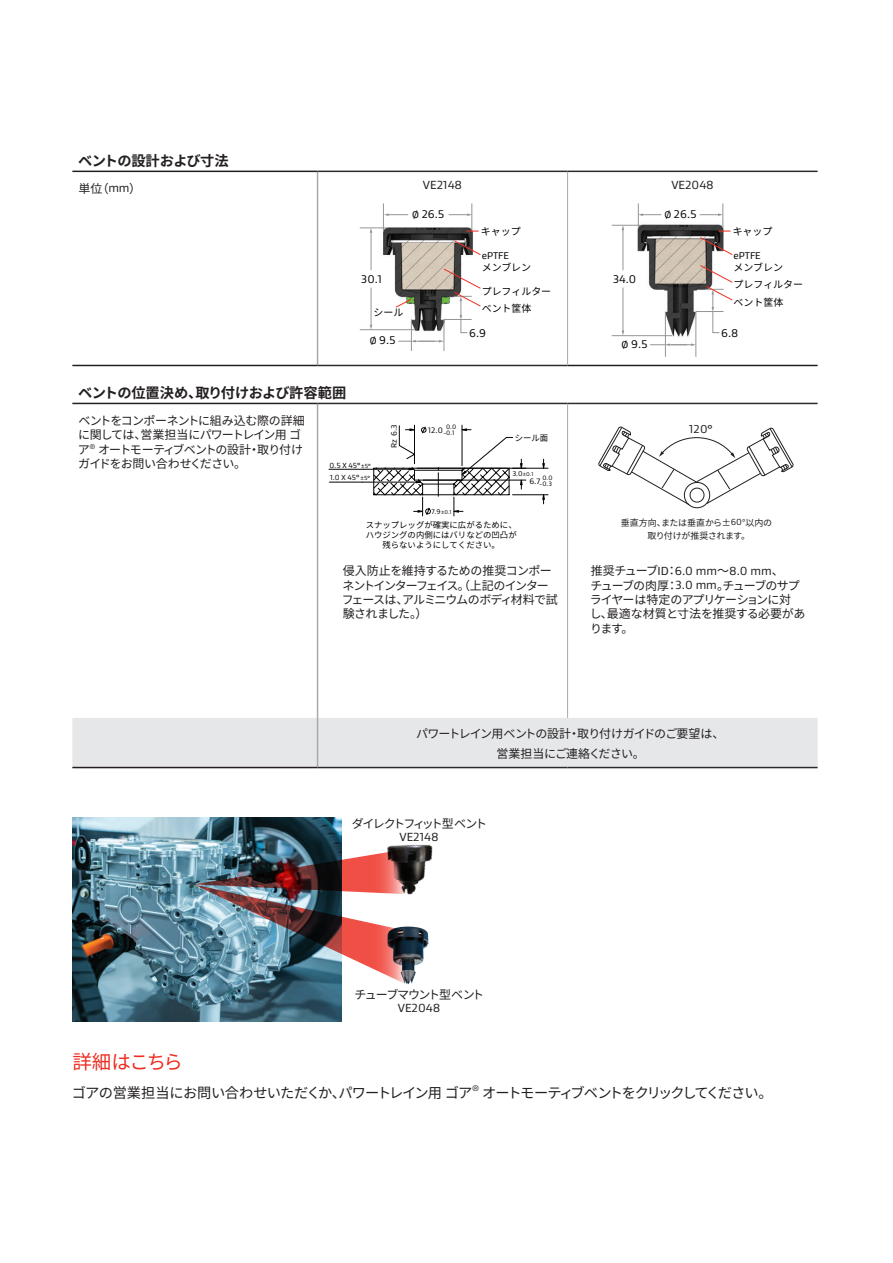
<style>
.page{position:relative;width:893px;height:1263px;background:#fff}
.page>*{position:absolute;margin:0;border:0;box-sizing:border-box;transform-origin:0 0}
.t1{font:19.5px "Noto Sans CJ Kjp";letter-spacing:-.07em;color:#ee2e22}
.t2{font:700 14.25px "Noto Sans CJ Kjp";letter-spacing:-.035em;color:#231f20}
.t3{font:14.25px "Noto Sans CJ Kjp";letter-spacing:-.065em;color:#231f20}
.t4{font:14.25px "Noto Sans CJ Kjp";letter-spacing:-.13em;color:#231f20}
.t5{font:12px/14.4px "Noto Sans CJ Kjp";letter-spacing:-.065em;color:#231f20}
.t6{font:12px "Gore Gustan";color:#231f20}
.t7{font:12px "Noto Sans CJ Kjp";letter-spacing:-.15em;color:#231f20}
.t8{font:12px "Noto Sans CJ Kjp";letter-spacing:-.12em;color:#231f20}
.t9{font:11.7px "Gore Gustan";color:#231f20}
.t10{font:11.4px "Gore Gustan";color:#040503}
.t11{font:9.9px/17px "Noto Sans CJ Kjp";color:#040503}
.t12{font:9.9px "Gore Gustan";color:#040503}
.t13{font:9px/13.5px "Noto Sans CJ Kjp";letter-spacing:-.02em;color:#231f20;text-align:center}
.t14{font:8.4px/10.1px "Noto Sans CJ Kjp";color:#050504;text-align:center}
.t15{font:8.25px "Gore Gustan";color:#231f20}
.t16{font:8.1px "Gore Gustan";color:#050504}
.t17{font:7.5px "Gore Gustan";color:#050504}
.t18{font:6.45px/6.4px "Gore Gustan";color:#050504}
.t19{font:5.55px "Gore Gustan";color:#050504}
.s1{font-family:"Gore Gustan"}
.s2{font-size:9.9px}
.s3{font-size:6px}
.s4{font-size:7.05px}
.s5{font-family:"Noto Sans CJ Kjp"}
</style>
<div class="page">
<svg style="left:72px;top:170px;width:746px;height:1px"></svg>
<div style="left:72px;top:718px;width:746px;height:49px;background:#e6e7e9"></div>
<hr style="left:317px;top:172px;width:1px;height:193px;background:#a8a9ad">
<hr style="left:317px;top:404px;width:1px;height:314px;background:#a8a9ad">
<hr style="left:317px;top:718px;width:1px;height:49px;background:#a8a9ad">
<hr style="left:72px;top:171px;width:246px;height:1px;background:#231f20">
<hr style="left:318px;top:171px;width:250px;height:1px;background:#2e2b2c">
<hr style="left:568px;top:171px;width:250px;height:1px;background:#2e2b2c">
<hr style="left:72px;top:365px;width:246px;height:1px;background:#231f20">
<hr style="left:568px;top:365px;width:250px;height:1px;background:#231f20">
<hr style="left:72px;top:403px;width:246px;height:1px;background:#231f20">
<hr style="left:72px;top:767px;width:246px;height:1px;background:#231f20">
<hr style="left:318px;top:365px;width:250px;height:1px;background:#2e2b2c">
<hr style="left:318px;top:403px;width:250px;height:1px;background:#2e2b2c">
<hr style="left:568px;top:403px;width:250px;height:1px;background:#2e2b2c">
<hr style="left:318px;top:767px;width:250px;height:1px;background:#2e2b2c">
<hr style="left:568px;top:767px;width:250px;height:1px;background:#2e2b2c">
<hr style="left:567px;top:172px;width:1px;height:193px;background:#a8a9ad">
<hr style="left:567px;top:404px;width:1px;height:314px;background:#a8a9ad">
<img style="left:629px;top:224px;width:90px;height:118px">
<hr style="left:665px;top:312px;width:1px;height:45px;background:#939598">
<hr style="left:696px;top:312px;width:1px;height:45px;background:#939598">
<hr style="left:612px;top:335px;width:60px;height:1px;background:#939598">
<svg style="left:650px;top:343px;width:46px;height:3px"></svg>
<hr style="left:623px;top:288px;width:1px;height:44px;background:#939598">
<hr style="left:623px;top:229px;width:1px;height:41px;background:#939598">
<svg style="left:612px;top:203px;width:49px;height:27px"></svg>
<svg style="left:696px;top:265px;width:37px;height:68px"></svg>
<svg style="left:699px;top:203px;width:34px;height:53px"></svg>
<img style="left:376px;top:227px;width:97px;height:113px">
<hr style="left:411px;top:319px;width:1px;height:32px;background:#939598">
<hr style="left:444px;top:319px;width:1px;height:32px;background:#939598">
<hr style="left:360px;top:329px;width:55px;height:1px;background:#939598">
<svg style="left:398px;top:340px;width:46px;height:2px"></svg>
<hr style="left:371px;top:288px;width:1px;height:38px;background:#939598">
<hr style="left:371px;top:232px;width:1px;height:38px;background:#939598">
<svg style="left:360px;top:203px;width:48px;height:30px"></svg>
<svg style="left:448px;top:203px;width:31px;height:29px"></svg>
<svg style="left:443px;top:268px;width:38px;height:65px"></svg>
<svg style="left:454px;top:240px;width:27px;height:16px"></svg>
<svg style="left:395px;top:298px;width:17px;height:10px"></svg>
<div style="left:684px;top:482px;width:26px;height:26px;border:1px solid #231f20;border-radius:50%"></div>
<svg style="left:598px;top:427px;width:196px;height:78px"></svg>
<img style="left:406px;top:844px;width:27px;height:18px">
<hr style="left:329px;top:482px;width:34px;height:1px;background:#050504">
<hr style="left:329px;top:469px;width:34px;height:1px;background:#050504">
<hr style="left:513px;top:494px;width:35px;height:1px;background:#050504">
<hr style="left:513px;top:468px;width:35px;height:1px;background:#050504">
<svg style="left:363px;top:425px;width:182px;height:91px"></svg>
<img style="left:73px;top:817px;width:269px;height:204px">
<img style="left:194px;top:845px;width:234px;height:141px">
<p class="t2" style="left:78px;top:153px;width:152px">ベントの設計および寸法</p>
<p class="t5" style="left:78px;top:181px;width:64px">単位（<span class="s1">mm</span>）</p>
<p class="t6" style="left:423px;top:177px;width:41px">VE2148</p>
<p class="t6" style="left:671px;top:177px;width:44px">VE2048</p>
<p class="t10" style="left:361px;top:272px;width:23px">30.1</p>
<p class="t10" style="left:412px;top:207px;width:34px"><span class="s2">Ø</span> 26.5</p>
<p class="t11" style="left:481px;top:223px;width:41px">キャップ</p>
<p class="t12" style="left:482px;top:249px;width:29px">ePTFE</p>
<p class="t11" style="left:482px;top:259px;width:51px">メンブレン</p>
<p class="t11" style="left:482px;top:283px;width:71px">プレフィルター</p>
<p class="t11" style="left:374px;top:304px;width:31px">シール</p>
<p class="t11" style="left:482px;top:300px;width:51px">ベント筐体</p>
<p class="t10" style="left:370px;top:333px;width:27px"><span class="s2">Ø</span> 9.5</p>
<p class="t2" style="left:78px;top:385px;width:270px">ベントの位置決め、取り付けおよび許容範囲</p>
<p class="t5" style="left:78px;top:413px;width:228px">ベントをコンポーネントに組み込む際の詳細に関しては、営業担当にパワートレイン用ゴア<sup>®</sup> オートモーティブベントの設計・取り付けガイドをお問い合わせください。</p>
<p class="t17" style="left:329px;top:461px;width:43px">0.5 X 45° <span class="s3">±5°</span></p>
<p class="t17" style="left:330px;top:473px;width:41px">1.0 X 45° <span class="s3">±5°</span></p>
<p class="t16" style="left:389px;top:448px;width:26px;rotate:-90deg">Rz 6.3</p>
<p class="t10" style="left:469px;top:325px;width:18px">6.9</p>
<p class="t16" style="left:428px;top:425px;width:29px">12.0 <sup>0.0</sup></p>
<p class="t18" style="left:444px;top:430px;width:12px">-0.1</p>
<p class="t19" style="left:431px;top:508px;width:22px"><span class="s4">7.9</span>±0.1</p>
<p class="t14" style="left:515px;top:433px;width:35px">シール面</p>
<p class="t19" style="left:512px;top:470px;width:23px"><span class="s4">3.0</span>±0.1</p>
<p class="t16" style="left:529px;top:475px;width:14px">6.7<sub>-</sub></p>
<p class="t18" style="left:542px;top:474px;width:12px">0.0<br>0.3</p>
<p class="t14" style="left:366px;top:520px;width:153px">スナップレッグが確実に広がるために、ハウジングの内側にはバリなどの凹凸が残らないようにしてください。</p>
<p class="t10" style="left:613px;top:272px;width:25px">34.0</p>
<p class="t10" style="left:664px;top:207px;width:34px"><span class="s2">Ø</span> 26.5</p>
<p class="t10" style="left:622px;top:336px;width:27px"><span class="s2">Ø</span> 9.5</p>
<p class="t11" style="left:733px;top:223px;width:41px">キャップ</p>
<p class="t12" style="left:734px;top:249px;width:29px">ePTFE</p>
<p class="t11" style="left:734px;top:259px;width:71px">メンブレン<br>プレフィルター</p>
<p class="t11" style="left:734px;top:294px;width:51px">ベント筐体</p>
<p class="t10" style="left:721px;top:325px;width:19px">6.8</p>
<p class="t9" style="left:689px;top:421px;width:25px">120°</p>
<p class="t13" style="left:621px;top:516px;width:153px">垂直方向、または垂直から±<span class="s1">60</span>°以内の取り付けが推奨されます。</p>
<p class="t5" style="left:342px;top:564px;width:217px">侵入防止を維持するための推奨コンポーネントインターフェイス。（上記のインターフェースは、アルミニウムのボディ材料で試験されました。）</p>
<p class="t6" style="left:591px;top:563px;width:194px"><span class="s5">推奨チューブ</span>ID<span class="s5">：</span>6.0 mm<span class="s5">～</span>8.0 mm<span class="s5">、</span></p>
<p class="t5" style="left:590px;top:578px;width:217px">チューブの肉厚：<span class="s1">3.0 mm</span>。チューブのサプライヤーは特定のアプリケーションに対し、最適な材質と寸法を推奨する必要があります。</p>
<p class="t5" style="left:416px;top:724px;width:310px;line-height:19.5px;text-align:center">パワートレイン用ベントの設計・取り付けガイドのご要望は、営業担当にご連絡ください。</p>
<p class="t7" style="left:352px;top:816px;width:137px">ダイレクトフィット型ベント</p>
<p class="t6" style="left:399px;top:829px;width:41px">VE2148</p>
<p class="t8" style="left:355px;top:988px;width:131px">チューブマウント型ベント</p>
<p class="t6" style="left:398px;top:1000px;width:44px">VE2048</p>
<h1 class="t1" style="left:72px;top:1051px;width:112px">詳細はこちら</h1>
<p class="t3" style="left:72px;top:1085px;width:402px">ゴアの営業担当にお問い合わせいただくか、パワートレイン用ゴア</p>
<p class="t15" style="left:472px;top:1082px;width:9px">®</p>
<p class="t4" style="left:482px;top:1085px;width:292px">オートモーティブベントをクリックしてください。</p>
</div>
